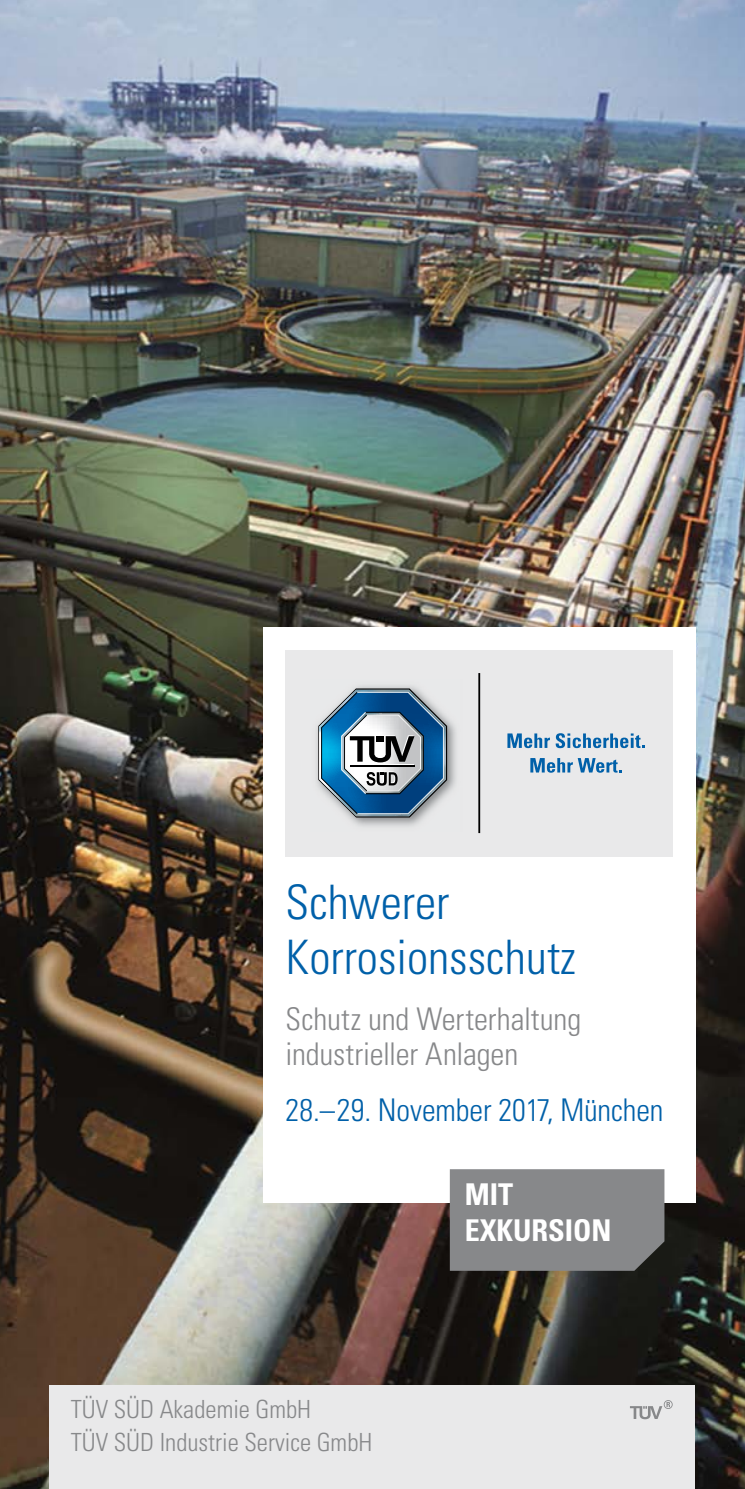
<style>
.page{position:relative;width:745px;height:1489px;background:#fff}
.page>*{position:absolute;margin:0;border:0;box-sizing:border-box;transform-origin:0 0}
.t1{font:300 condensed 47.5px "Univers LT Std";color:#0060a9}
.t2{font:300 condensed 31.25px/35px "Univers LT Std";letter-spacing:-.005em;color:#87888a}
.t3{font:300 condensed 31.25px "Univers LT Std";letter-spacing:-.005em;color:#0060a9}
.t4{font:700 condensed 30px "Univers LT Std";color:#fff}
.t5{font:300 condensed 25px "Univers LT Std";color:#87888a}
</style>
<div class="page">
<img style="left:0;top:0;width:744px;height:1488px">
<div style="left:263px;top:627px;width:431px;height:576px;background:#fff"></div>
<div style="left:285px;top:649px;width:387px;height:207px;background:#e9e9ea"></div>
<hr style="left:478px;top:673px;width:2px;height:160px;background:#000">
<svg style="left:507px;top:733px;width:42px;height:15px"></svg>
<svg style="left:555px;top:733px;width:88px;height:15px"></svg>
<svg style="left:530px;top:758px;width:91px;height:14px"></svg>
<img style="left:316px;top:685px;width:140px;height:142px">
<svg style="left:318px;top:688px;width:129px;height:129px"></svg>
<div style="left:50px;top:1385px;width:644px;height:103px;background:#e9e9ea"></div>
<svg style="left:630px;top:1400px;width:42px;height:19px"></svg>
<div style="left:449px;top:1169px;width:215px;height:101px;background:#87888a"></div>
<p class="t1" style="left:285px;top:873px;width:165px">Schwerer</p>
<p class="t1" style="left:285px;top:928px;width:292px">Korrosionsschutz</p>
<p class="t2" style="left:285px;top:1001px;width:297px">Schutz und Werterhaltung industrieller Anlagen</p>
<p class="t3" style="left:285px;top:1091px;width:379px">28.–29. November 2017, München</p>
<p class="t5" style="left:71px;top:1394px;width:242px">TÜV SÜD Akademie GmbH</p>
<p class="t5" style="left:71px;top:1426px;width:303px">TÜV SÜD Industrie Service GmbH</p>
<p class="t4" style="left:464px;top:1175px;width:50px">MIT</p>
<p class="t4" style="left:464px;top:1211px;width:148px">EXKURSION</p>
</div>
